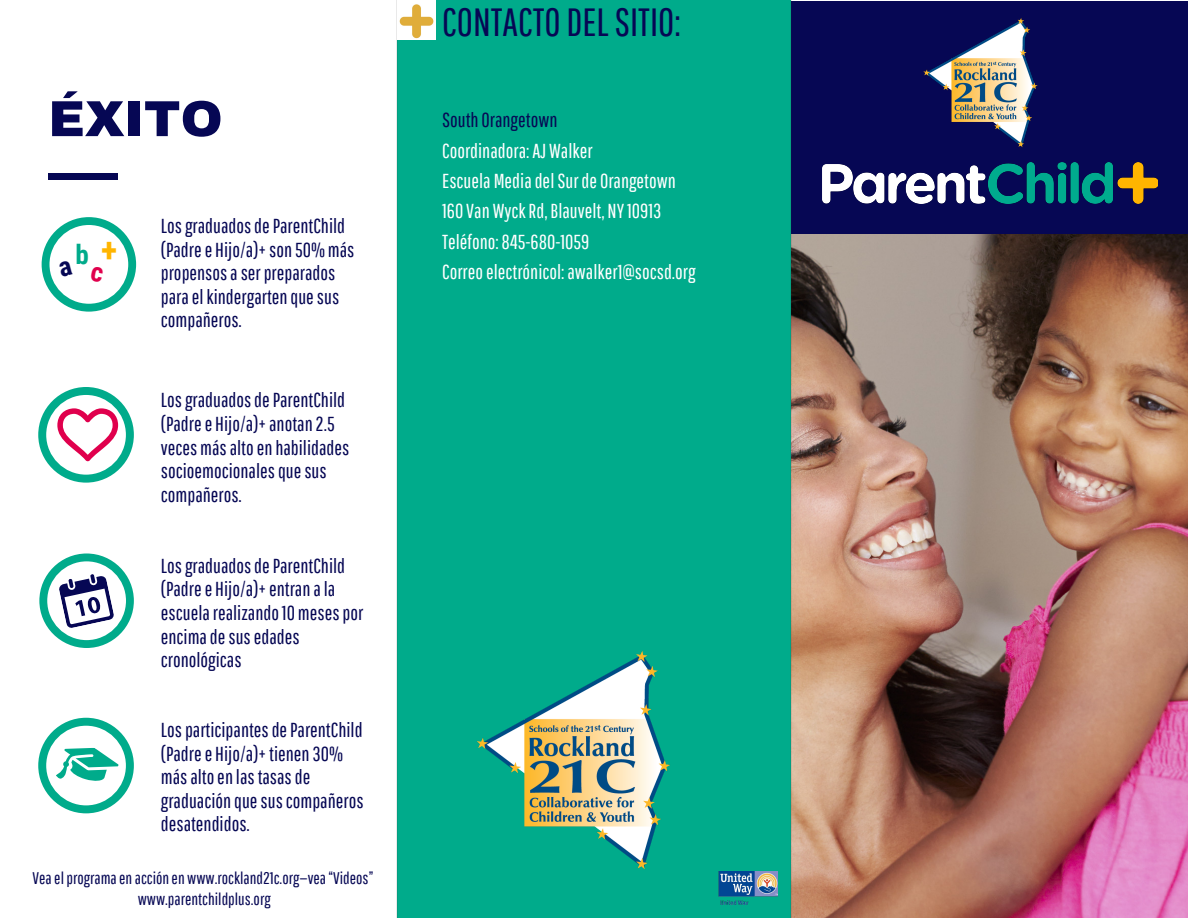
<style>
.page{position:relative;width:1188px;height:918px;background:#fff}
.page>*{position:absolute;margin:0;border:0;box-sizing:border-box;transform-origin:0 0}
.t1{font:900 50.7px "Archivo";color:#060754}
.t2{font:39.3px "Pathway Gothic One";color:#060754}
.t3{font:700 33.75px "Roboto Condensed";color:#ffb500}
.t4{font:700 27px "Roboto Condensed";color:#00ab8b}
.t5{font:20.25px/23.7px "Pathway Gothic One";color:#060754}
.t6{font:20.25px/30.3px "Pathway Gothic One";color:#fff}
.t7{font:16.8px/20.2px "Pathway Gothic One";color:#060754;text-align:center}
</style>
<div class="page">
<img style="left:792px;top:234px;width:396px;height:684px">
<div style="left:791px;top:1px;width:397px;height:233px;background:#060754"></div>
<div style="left:397px;top:0;width:394px;height:918px;background:#00ab8b"></div>
<hr style="left:791px;top:0;width:1px;height:918px;background:#2e2e2e;opacity:.1">
<hr style="left:396px;top:0;width:1px;height:918px;background:#e9e9e9">
<div style="left:48px;top:173px;width:70px;height:7px;background:#060754"></div>
<img style="left:822px;top:162px;width:336px;height:42px">
<img style="left:397px;top:0;width:38px;height:39px">
<img style="left:477px;top:651px;width:193px;height:219px">
<img style="left:719px;top:872px;width:58px;height:32px">
<svg style="left:38px;top:718px;width:96px;height:95px"></svg>
<svg style="left:39px;top:554px;width:95px;height:94px"></svg>
<svg style="left:38px;top:387px;width:96px;height:96px"></svg>
<img style="left:923px;top:18px;width:115px;height:130px">
<svg style="left:42px;top:217px;width:94px;height:95px"></svg>
<h1 class="t1" style="left:48px;top:88px;width:176px">ÉXITO</h1>
<h3 class="t4" style="left:75px;top:236px;width:15px">b</h3>
<h3 class="t3" style="left:101px;top:226px;width:18px">+</h3>
<p class="t5" style="left:161px;top:213px;width:195px">Los graduados de ParentChild (Padre e Hijo/a)+ son 50% más propensos a ser preparados para el kindergarten que sus compañeros.</p>
<p class="t5" style="left:161px;top:388px;width:190px">Los graduados de ParentChild (Padre e Hijo/a)+ anotan 2.5 veces más alto en habilidades socioemocionales que sus compañeros.</p>
<p class="t5" style="left:161px;top:553px;width:204px">Los graduados de ParentChild (Padre e Hijo/a)+ entran a la escuela realizando 10 meses por encima de sus edades cronológicas</p>
<p class="t5" style="left:161px;top:717px;width:204px">Los participantes de ParentChild (Padre e Hijo/a)+ tienen 30% más alto en las tasas de graduación que sus compañeros desatendidos.</p>
<p class="t7" style="left:33px;top:868px;width:342px">Vea el programa en acción en www.rockland21c.org—vea “Videos” www.parentchildplus.org</p>
<h2 class="t2" style="left:442px;top:-1px;width:240px">CONTACTO DEL SITIO:</h2>
<p class="t5" style="left:442px;top:108px;width:117px">South Orangetown</p>
<p class="t6" style="left:442px;top:135px;width:255px">Coordinadora: AJ Walker<br>Escuela Media del Sur de Orangetown<br>160 Van Wyck Rd, Blauvelt, NY 10913<br>Teléfono: 845-680-1059<br>Correo electrónicol: awalker1@socsd.org</p>
</div>
